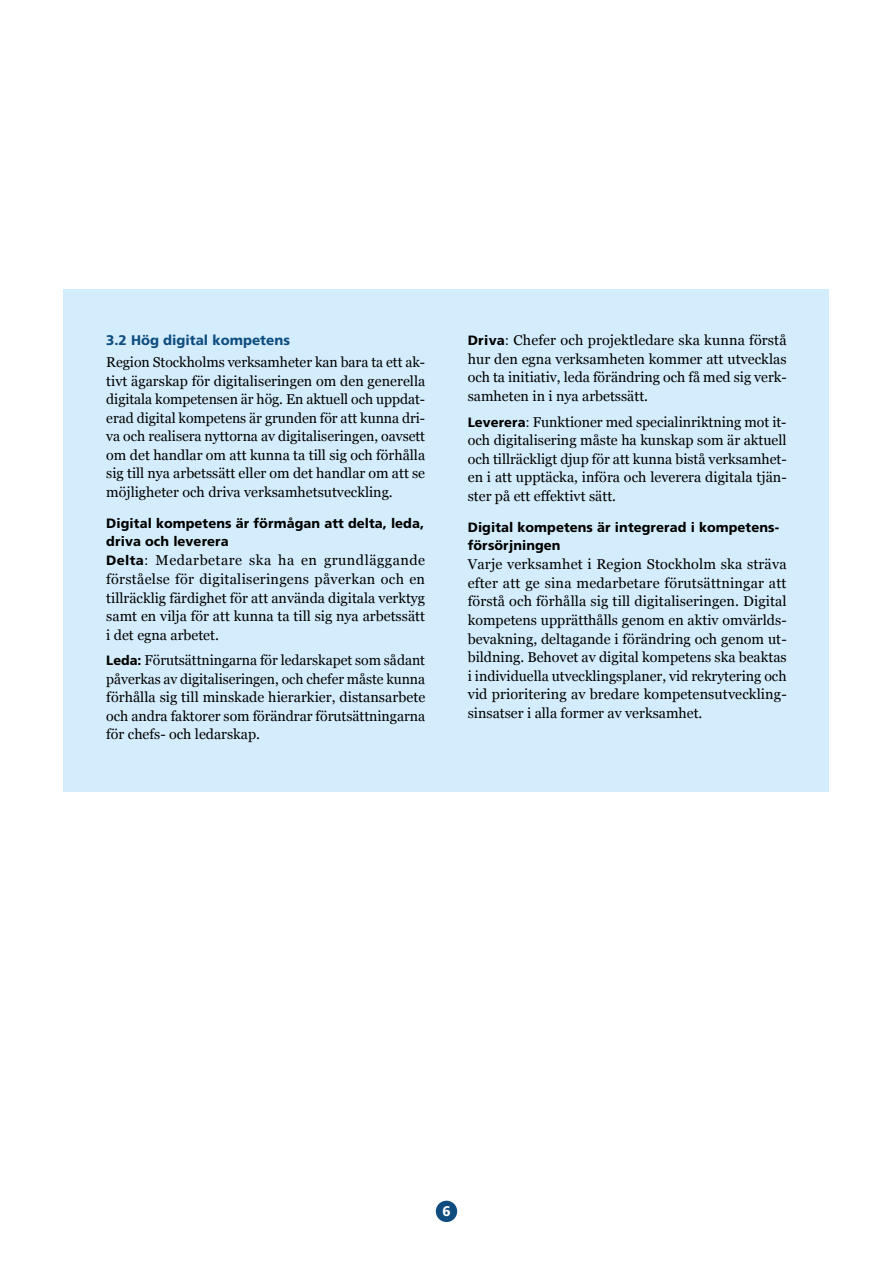
<style>
.page{position:relative;width:893px;height:1263px;background:#fff}
.page>*{position:absolute;margin:0;border:0;box-sizing:border-box;transform-origin:0 0}
.t1{font:14.25px/18.6px "Georgia";color:#000;text-align:justify}
.t2{font:800 13.95px "Frutiger SLLOTF";color:#0f4d80}
.t3{font:800 13.95px "Frutiger SLLOTF";color:#fff}
.t4{font:800 13.5px/17.5px "Frutiger SLLOTF";letter-spacing:.005em;color:#000}
.s1{font-family:"Frutiger SLLOTF";font-weight:800;font-size:13.5px}
.s2{font-family:"Frutiger SLLOTF";font-size:13.5px}
</style>
<div class="page">
<div style="left:64px;top:289px;width:765px;height:502px;background:#d4edfc"></div>
<div style="left:436px;top:1201px;width:21px;height:21px;background:#0f4d80;border-radius:50%"></div>
<p class="t2" style="left:106px;top:332px;width:185px">3.2 Hög digital kompetens</p>
<p class="t1" style="left:106px;top:352px;width:320px">Region Stockholms verksamheter kan bara ta ett ak&shy;tivt ägarskap för digitaliseringen om den generella digitala kompetensen är hög. En aktuell och uppdat&shy;erad digital kompetens är grunden för att kunna dri&shy;va och realisera nyttorna av digitaliseringen, oavsett om det handlar om att kunna ta till sig och förhålla sig till nya arbetssätt eller om det handlar om att se möjligheter och driva verksamhetsutveckling.</p>
<p class="t4" style="left:106px;top:515px;width:319px">Digital kompetens är förmågan att delta, leda, driva och leverera</p>
<p class="t1" style="left:106px;top:551px;width:320px"><span class="s1">Delta</span><span class="s2">:</span> Medarbetare ska ha en grundläggande förståelse för digitaliseringens påverkan och en tillräcklig färdighet för att använda digitala verktyg samt en vilja för att kunna ta till sig nya arbetssätt i det egna arbetet.</p>
<p class="t1" style="left:106px;top:650px;width:320px"><span class="s1">Leda:</span> Förutsättningarna för ledarskapet som sådant påverkas av digitaliseringen, och chefer måste kunna förhålla sig till minskade hierarkier, distansarbete och andra faktorer som förändrar förutsättningarna för chefs- och ledarskap.</p>
<p class="t1" style="left:468px;top:331px;width:320px"><span class="s1">Driva</span><span class="s2">:</span> Chefer och projektledare ska kunna förstå hur den egna verksamheten kommer att utvecklas och ta initiativ, leda förändring och få med sig verk&shy;samheten in i nya arbetssätt.</p>
<p class="t1" style="left:468px;top:412px;width:320px"><span class="s1">Leverera</span><span class="s2">:</span> Funktioner med specialinriktning mot it&shy;och digitalisering måste ha kunskap som är aktuell och tillräckligt djup för att kunna bistå verksamhet&shy;en i att upptäcka, införa och leverera digitala tjän&shy;ster på ett effektivt sätt.</p>
<p class="t4" style="left:468px;top:518px;width:313px">Digital kompetens är integrerad i kompetens&shy;försörjningen</p>
<p class="t1" style="left:468px;top:555px;width:320px">Varje verksamhet i Region Stockholm ska sträva efter att ge sina medarbetare förutsättningar att förstå och förhålla sig till digitaliseringen. Digital kompetens upprätthålls genom en aktiv omvärlds&shy;bevakning, deltagande i förändring och genom ut&shy;bildning. Behovet av digital kompetens ska beaktas i individuella utvecklingsplaner, vid rekrytering och vid prioritering av bredare kompetensutveckling&shy;sinsatser i alla former av verksamhet.</p>
<p class="t3" style="left:442px;top:1202px;width:10px">6</p>
</div>
